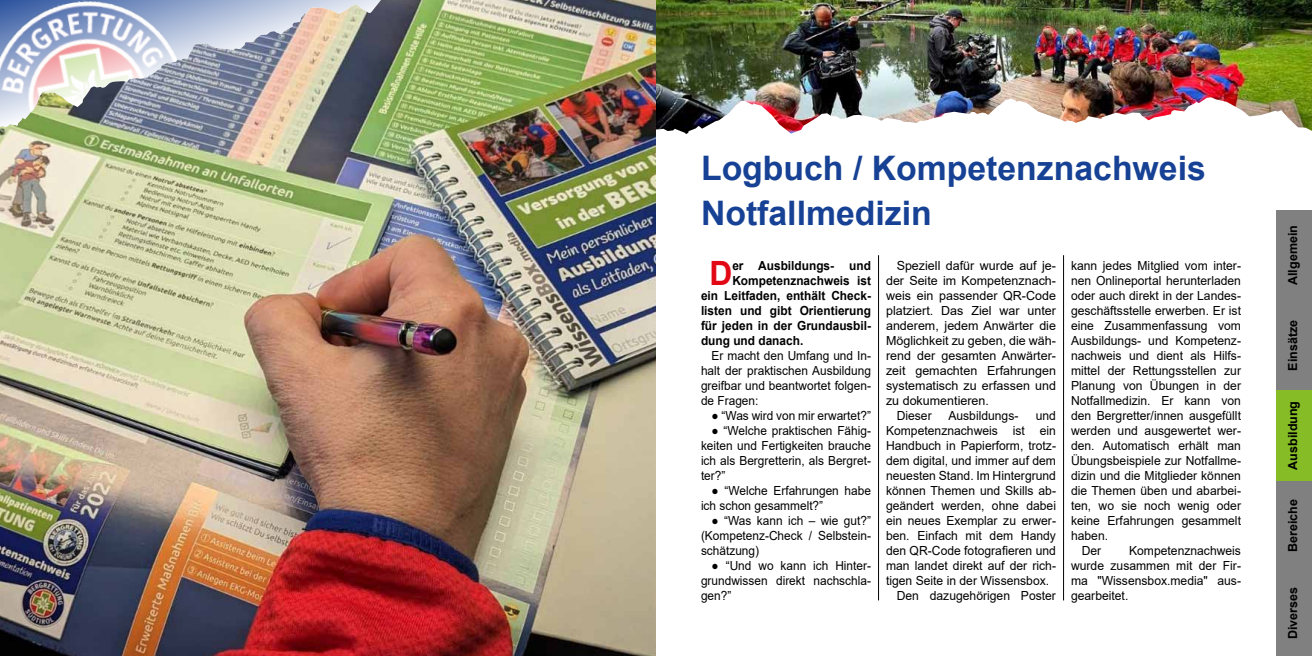
<style>
.page{position:relative;width:1312px;height:656px;background:#fff}
.page>*{position:absolute;margin:0;border:0;box-sizing:border-box;transform-origin:0 0}
.t1{font:700 33.75px/45px "Arial";color:#164194}
.t2{font:700 33.5px "Arial";color:#e20714;scale:.95 1}
.t3{font:12.5px/15px "Arial";color:#000;text-align:justify}
.t4{font:12.5px/15px "Arial";color:#000;text-align:justify;scale:.95 1}
.t5{font:700 12.5px "Arial";color:#000;scale:.95 1}
.t6{font:700 12.5px "Arial";color:#000}
</style>
<div class="page">
<div style="left:1276px;top:300px;width:35px;height:90px;background:#808080"></div>
<div style="left:1276px;top:210px;width:35px;height:90px;background:#808080"></div>
<div style="left:1276px;top:480px;width:35px;height:90px;background:#808080"></div>
<div style="left:1276px;top:570px;width:35px;height:86px;background:#808080"></div>
<div style="left:1276px;top:390px;width:35px;height:90px;background:#86bc25"></div>
<img style="left:0;top:0;width:656px;height:656px">
<img style="left:656px;top:0;width:655px;height:134px">
<hr style="left:878px;top:255px;width:1px;height:345px;background:#000">
<hr style="left:1062px;top:255px;width:1px;height:345px;background:#000">
<h1 class="t1" style="left:701px;top:146px;width:506px">Logbuch / Kompetenznachweis<br>Notfallmedizin</h1>
<h2 class="t2" style="left:709px;top:250px;width:26px">D</h2>
<p class="t5" style="left:732px;top:257px;width:147px">er Ausbildungs- und</p>
<p class="t3" style="left:896px;top:258px;width:161px">Speziell dafür wurde auf je-</p>
<p class="t3" style="left:885px;top:273px;width:171px">der Seite im Kompetenznach-</p>
<p class="t3" style="left:885px;top:288px;width:171px">weis ein passender QR-Code</p>
<p class="t3" style="left:885px;top:303px;width:171px">platziert. Das Ziel war unter</p>
<p class="t3" style="left:885px;top:318px;width:171px">anderem, jedem Anwärter die</p>
<p class="t3" style="left:885px;top:333px;width:171px">Möglichkeit zu geben, die wäh-</p>
<p class="t3" style="left:885px;top:348px;width:171px">rend der gesamten Anwärter-</p>
<p class="t3" style="left:885px;top:363px;width:171px">zeit gemachten Erfahrungen</p>
<p class="t3" style="left:885px;top:378px;width:171px">systematisch zu erfassen und</p>
<p class="t3" style="left:885px;top:393px;width:104px">zu dokumentieren.</p>
<p class="t3" style="left:896px;top:408px;width:37px">Dieser</p>
<p class="t3" style="left:948px;top:408px;width:72px">Ausbildungs-</p>
<p class="t3" style="left:1035px;top:408px;width:22px">und</p>
<p class="t3" style="left:885px;top:423px;width:171px">Kompetenznachweis ist ein</p>
<p class="t3" style="left:885px;top:438px;width:171px">Handbuch in Papierform, trotz-</p>
<p class="t3" style="left:885px;top:453px;width:171px">dem digital, und immer auf dem</p>
<p class="t3" style="left:885px;top:468px;width:171px">neuesten Stand. Im Hintergrund</p>
<p class="t3" style="left:885px;top:483px;width:171px">können Themen und Skills ab-</p>
<p class="t3" style="left:885px;top:498px;width:171px">geändert werden, ohne dabei</p>
<p class="t3" style="left:885px;top:513px;width:171px">ein neues Exemplar zu erwer-</p>
<p class="t3" style="left:885px;top:528px;width:171px">ben. Einfach mit dem Handy</p>
<p class="t3" style="left:885px;top:543px;width:171px">den QR-Code fotografieren und</p>
<p class="t3" style="left:885px;top:558px;width:171px">man landet direkt auf der rich-</p>
<p class="t3" style="left:885px;top:573px;width:165px">tigen Seite in der Wissensbox.</p>
<p class="t3" style="left:896px;top:588px;width:161px">Den dazugehörigen Poster</p>
<p class="t3" style="left:1070px;top:258px;width:171px">kann jedes Mitglied vom inter-</p>
<p class="t3" style="left:1070px;top:273px;width:171px">nen Onlineportal herunterladen</p>
<p class="t3" style="left:1070px;top:288px;width:171px">oder auch direkt in der Landes-</p>
<p class="t3" style="left:1070px;top:303px;width:171px">geschäftsstelle erwerben. Er ist</p>
<p class="t3" style="left:1070px;top:318px;width:171px">eine Zusammenfassung vom</p>
<p class="t3" style="left:1070px;top:333px;width:171px">Ausbildungs- und Kompetenz-</p>
<p class="t3" style="left:1070px;top:348px;width:171px">nachweis und dient als Hilfs-</p>
<p class="t3" style="left:1070px;top:363px;width:171px">mittel der Rettungsstellen zur</p>
<p class="t3" style="left:1070px;top:378px;width:171px">Planung von Übungen in der</p>
<p class="t3" style="left:1070px;top:393px;width:171px">Notfallmedizin. Er kann von</p>
<p class="t3" style="left:1070px;top:408px;width:171px">den Bergretter/innen ausgefüllt</p>
<p class="t3" style="left:1070px;top:423px;width:171px">werden und ausgewertet wer-</p>
<p class="t3" style="left:1070px;top:438px;width:171px">den. Automatisch erhält man</p>
<p class="t3" style="left:1070px;top:453px;width:171px">Übungsbeispiele zur Notfallme-</p>
<p class="t3" style="left:1070px;top:468px;width:171px">dizin und die Mitglieder können</p>
<p class="t3" style="left:1070px;top:483px;width:171px">die Themen üben und abarbei-</p>
<p class="t3" style="left:1070px;top:498px;width:171px">ten, wo sie noch wenig oder</p>
<p class="t3" style="left:1070px;top:513px;width:171px">keine Erfahrungen gesammelt</p>
<p class="t3" style="left:1070px;top:528px;width:39px">haben.</p>
<p class="t3" style="left:1081px;top:543px;width:21px">Der</p>
<p class="t5" style="left:732px;top:272px;width:147px">Kompetenznachweis ist</p>
<p class="t5" style="left:701px;top:287px;width:180px">ein Leitfaden, enthält Check-</p>
<p class="t5" style="left:701px;top:302px;width:180px">listen und gibt Orientierung</p>
<p class="t5" style="left:701px;top:317px;width:180px">für jeden in der Grundausbil-</p>
<p class="t5" style="left:701px;top:332px;width:109px">dung und danach.</p>
<p class="t4" style="left:701px;top:348px;width:180px;text-indent:11px">Er macht den Umfang und In&shy;halt der praktischen Ausbildung greifbar und beantwortet folgen&shy;de Fragen:</p>
<p class="t4" style="left:711px;top:408px;width:169px">● “Was wird von mir erwartet?”</p>
<p class="t4" style="left:701px;top:423px;width:180px;text-indent:11px">● “Welche praktischen Fähig&shy;keiten und Fertigkeiten brauche ich als Bergretterin, als Bergret&shy;ter?”</p>
<p class="t4" style="left:701px;top:483px;width:180px;text-indent:11px">● “Welche Erfahrungen habe ich schon gesammelt?”</p>
<p class="t4" style="left:701px;top:513px;width:180px;text-indent:11px">● “Was kann ich – wie gut?” (Kompetenz-Check / Selbstein&shy;schätzung)</p>
<p class="t4" style="left:701px;top:558px;width:180px;text-indent:11px">● “Und wo kann ich Hinter&shy;grundwissen direkt nachschla&shy;gen?”</p>
<p class="t3" style="left:1070px;top:543px;width:171px;text-indent:58px">Kompetenznachweis wurde zusammen mit der Fir&shy;ma "Wissensbox.media" aus&shy;gearbeitet.</p>
<p class="t6" style="left:1283px;top:285px;width:61px;rotate:-90deg">Allgemein</p>
<p class="t6" style="left:1283px;top:370px;width:52px;rotate:-90deg">Einsätze</p>
<p class="t6" style="left:1283px;top:469px;width:70px;rotate:-90deg">Ausbildung</p>
<p class="t6" style="left:1283px;top:551px;width:54px;rotate:-90deg">Bereiche</p>
<p class="t6" style="left:1283px;top:639px;width:54px;rotate:-90deg">Diverses</p>
</div>
